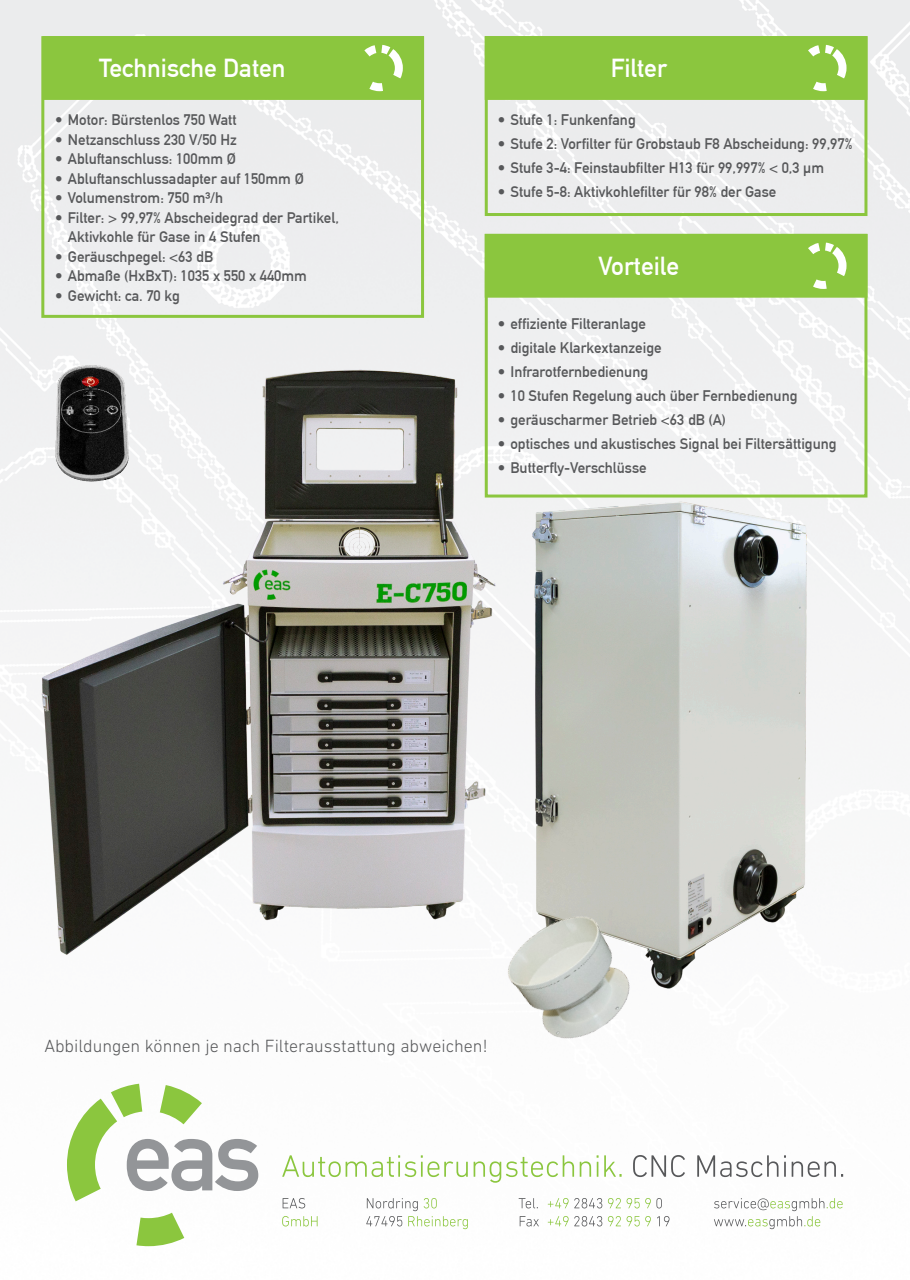
<style>
.page{position:relative;width:910px;height:1280px;background:#fff}
.page>*{position:absolute;margin:0;border:0;box-sizing:border-box;transform-origin:0 0}
.t1{font:25.5px "DIN Mittelschrift Std";color:#fff}
.t2{font:300 18px "DIN Next LT Pro";color:#57585a}
.t3{font:15px/19.5px "DIN Mittelschrift Std";color:#57585a}
</style>
<div class="page">
<svg style="left:67px;top:1084px;width:191px;height:117px"></svg>
<svg style="left:136px;top:1213px;width:48px;height:33px"></svg>
<svg style="left:282px;top:1216px;width:36px;height:10px"></svg>
<svg style="left:283px;top:1198px;width:22px;height:10px"></svg>
<svg style="left:366px;top:1198px;width:102px;height:31px"></svg>
<svg style="left:657px;top:1216px;width:12px;height:10px"></svg>
<svg style="left:608px;top:1216px;width:43px;height:10px"></svg>
<svg style="left:548px;top:1216px;width:54px;height:10px"></svg>
<svg style="left:520px;top:1216px;width:19px;height:10px"></svg>
<svg style="left:608px;top:1198px;width:54px;height:10px"></svg>
<svg style="left:548px;top:1198px;width:54px;height:10px"></svg>
<svg style="left:519px;top:1198px;width:19px;height:10px"></svg>
<svg style="left:714px;top:1198px;width:129px;height:31px"></svg>
<svg style="left:633px;top:1155px;width:210px;height:22px"></svg>
<svg style="left:282px;top:1155px;width:340px;height:28px"></svg>
<div style="left:485px;top:36px;width:382px;height:64px;background:#8bc63e;border:3px solid #8bc63e"></div>
<svg style="left:808px;top:45px;width:38px;height:46px"></svg>
<div style="left:485px;top:36px;width:382px;height:180px;border:3px solid #8bc63e"></div>
<div style="left:43px;top:36px;width:381px;height:64px;background:#8bc63e;border:3px solid #8bc63e"></div>
<svg style="left:364px;top:45px;width:39px;height:46px"></svg>
<div style="left:41px;top:36px;width:383px;height:282px;border:3px solid #8bc63e"></div>
<img style="left:28px;top:358px;width:477px;height:610px">
<img style="left:44px;top:356px;width:92px;height:135px">
<img style="left:501px;top:485px;width:335px;height:516px">
<div style="left:485px;top:234px;width:382px;height:64px;background:#8bc63e;border:3px solid #8bc63e"></div>
<svg style="left:808px;top:243px;width:38px;height:46px"></svg>
<div style="left:485px;top:234px;width:382px;height:263px;border:3px solid #8bc63e"></div>
<img style="left:478px;top:887px;width:184px;height:183px">
<h1 class="t1" style="left:99px;top:53px;width:188px">Technische Daten</h1>
<h1 class="t1" style="left:611px;top:53px;width:58px">Filter</h1>
<p class="t3" style="left:55px;top:110px;width:183px">• Motor: Bürstenlos 750 Watt</p>
<p class="t3" style="left:55px;top:130px;width:183px">• Netzanschluss 230 V/50 Hz</p>
<p class="t3" style="left:55px;top:149px;width:182px">• Abluftanschluss: 100mm Ø</p>
<p class="t3" style="left:55px;top:169px;width:250px">• Abluftanschlussadapter auf 150mm Ø</p>
<p class="t3" style="left:55px;top:188px;width:170px">• Volumenstrom: 750 m³/h</p>
<p class="t3" style="left:68px;top:208px;width:273px;text-indent:-13px">• Filter: &gt; 99,97% Abscheidegrad der Partikel,<br>Aktivkohle für Gase in 4 Stufen</p>
<p class="t3" style="left:55px;top:247px;width:160px">• Geräuschpegel: &lt;63 dB</p>
<p class="t3" style="left:55px;top:266px;width:253px">• Abmaße (HxBxT): 1035 x 550 x 440mm</p>
<p class="t3" style="left:55px;top:286px;width:126px">• Gewicht: ca. 70 kg</p>
<p class="t3" style="left:498px;top:314px;width:150px">• effiziente Filteranlage</p>
<p class="t3" style="left:498px;top:338px;width:165px">• digitale Klarkextanzeige</p>
<p class="t3" style="left:498px;top:362px;width:152px">• Infrarotfernbedienung</p>
<p class="t3" style="left:498px;top:386px;width:301px">• 10 Stufen Regelung auch über Fernbedienung</p>
<p class="t3" style="left:498px;top:410px;width:230px">• geräuscharmer Betrieb &lt;63 dB (A)</p>
<p class="t3" style="left:498px;top:434px;width:340px">• optisches und akustisches Signal bei Filtersättigung</p>
<p class="t3" style="left:498px;top:458px;width:151px">• Butterfly-Verschlüsse</p>
<p class="t3" style="left:498px;top:110px;width:140px">• Stufe 1: Funkenfang</p>
<p class="t3" style="left:498px;top:134px;width:356px">• Stufe 2: Vorfilter für Grobstaub F8 Abscheidung: 99,97%</p>
<p class="t3" style="left:498px;top:158px;width:328px">• Stufe 3-4: Feinstaubfilter H13 für 99,997% &lt; 0,3 µm</p>
<p class="t3" style="left:498px;top:182px;width:280px">• Stufe 5-8: Aktivkohlefilter für 98% der Gase</p>
<h1 class="t1" style="left:598px;top:251px;width:82px">Vorteile</h1>
<p class="t2" style="left:44px;top:1035px;width:445px">Abbildungen können je nach Filterausstattung abweichen!</p>
</div>
